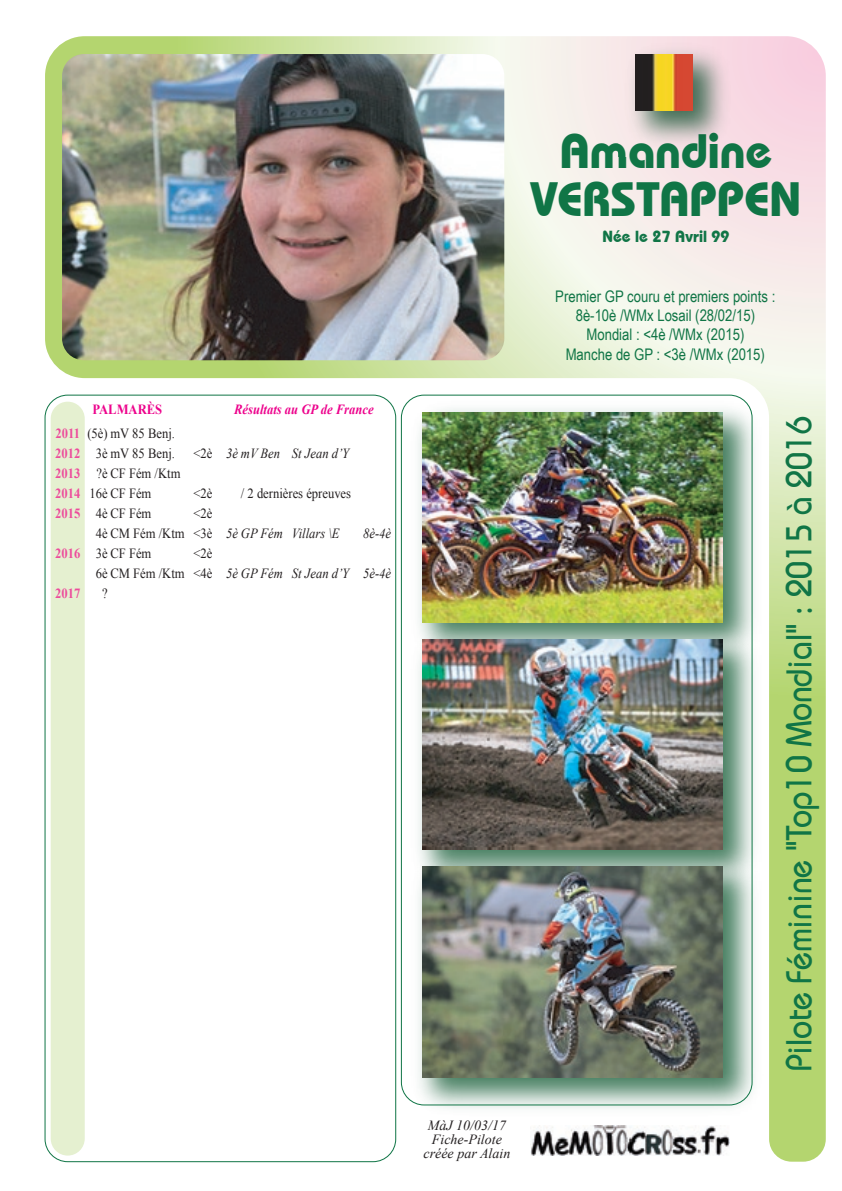
<style>
.page{position:relative;width:842px;height:1191px;background:#fff}
.page>*{position:absolute;margin:0;border:0;box-sizing:border-box;transform-origin:0 0}
.t1{font:700 48px/48px "Bauhaus IT Cby BT";color:#107546;text-align:center}
.t2{font:36px "Bauhaus";color:#107546;scale:.9 1}
.t3{font:16px/19.2px "Arial Narrow";color:#107546;text-align:center}
.t4{font:700 16px "Bauhaus IT Cby BT";color:#107546}
.t5{font:14px/20px "Times New Roman";color:#231f20;scale:.9 1}
.t6{font:italic 14px "Times New Roman";color:#231f20;scale:.9 1}
.t7{font:italic 14px/14px "Times New Roman";color:#231f20;text-align:center}
.t8{font:700 14px/20px "Times New Roman";color:#ed4c9c;text-align:justify;scale:.9 1}
.t9{font:italic 700 14px "Times New Roman";color:#ed028c;scale:.9 1}
.t10{font:700 14px "Times New Roman";color:#ed028c;scale:.9 1}
.s1{font-style:normal}
.s2{font-style:italic}
</style>
<div class="page">
<img style="left:45px;top:36px;width:781px;height:1125px">
<img style="left:531px;top:1125px;width:198px;height:30px">
<img style="left:618px;top:37px;width:120px;height:120px">
<img style="left:636px;top:54px;width:56px;height:57px">
<p class="t10" style="left:92px;top:400px;width:79px">PALMARÈS</p>
<p class="t9" style="left:234px;top:400px;width:157px">Résultats au GP de France</p>
<p class="t5" style="left:87px;top:423px;width:99px;text-align:center">(5è) mV 85 Benj.<br>3è mV 85 Benj.</p>
<p class="t8" style="left:55px;top:423px;width:29px">2011<br>2012<br>2013<br>2014<br>2015</p>
<p class="t8" style="left:55px;top:543px;width:29px">2016</p>
<p class="t8" style="left:55px;top:583px;width:29px">2017</p>
<p class="t6" style="left:194px;top:443px;width:175px"><span class="s1">&lt;2è</span> 3è mV Ben St Jean d’Y</p>
<p class="t5" style="left:89px;top:463px;width:103px;text-indent:7px">?è CF Fém /Ktm<br>16è CF Fém</p>
<p class="t5" style="left:194px;top:483px;width:23px">&lt;2è</p>
<p class="t5" style="left:241px;top:483px;width:124px">/ 2 dernières épreuves</p>
<p class="t5" style="left:96px;top:503px;width:63px">4è CF Fém</p>
<p class="t5" style="left:96px;top:503px;width:272px;text-indent:98px">&lt;2è<br>4è CM Fém /Ktm &lt;3è <span class="s2">5è GP Fém Villars \E</span></p>
<p class="t6" style="left:363px;top:523px;width:33px">8è-4è</p>
<p class="t5" style="left:96px;top:543px;width:63px">3è CF Fém</p>
<p class="t5" style="left:194px;top:543px;width:23px">&lt;2è</p>
<p class="t6" style="left:96px;top:563px;width:330px"><span class="s1">6è CM Fém /Ktm &lt;4è</span> 5è GP Fém St Jean d’Y 5è-4è</p>
<p class="t5" style="left:102px;top:583px;width:8px">?</p>
<h1 class="t1" style="left:531px;top:127px;width:272px">Amandine<br>VERSTAPPEN</h1>
<p class="t4" style="left:602px;top:226px;width:129px">Née le 27 Avril 99</p>
<p class="t3" style="left:555px;top:286px;width:221px">Premier GP couru et premiers points :<br>8è-10è /WMx Losail (28/02/15)<br>Mondial : &lt;4è /WMx (2015)<br>Manche de GP : &lt;3è /WMx (2015)</p>
<p class="t7" style="left:423px;top:1118px;width:88px">MàJ 10/03/17<br>Fiche-Pilote créée par Alain</p>
<h2 class="t2" style="left:776px;top:1071px;width:729px;rotate:-90deg">Pilote Féminine "Top10 Mondial" : 2015 à 2016</h2>
</div>
